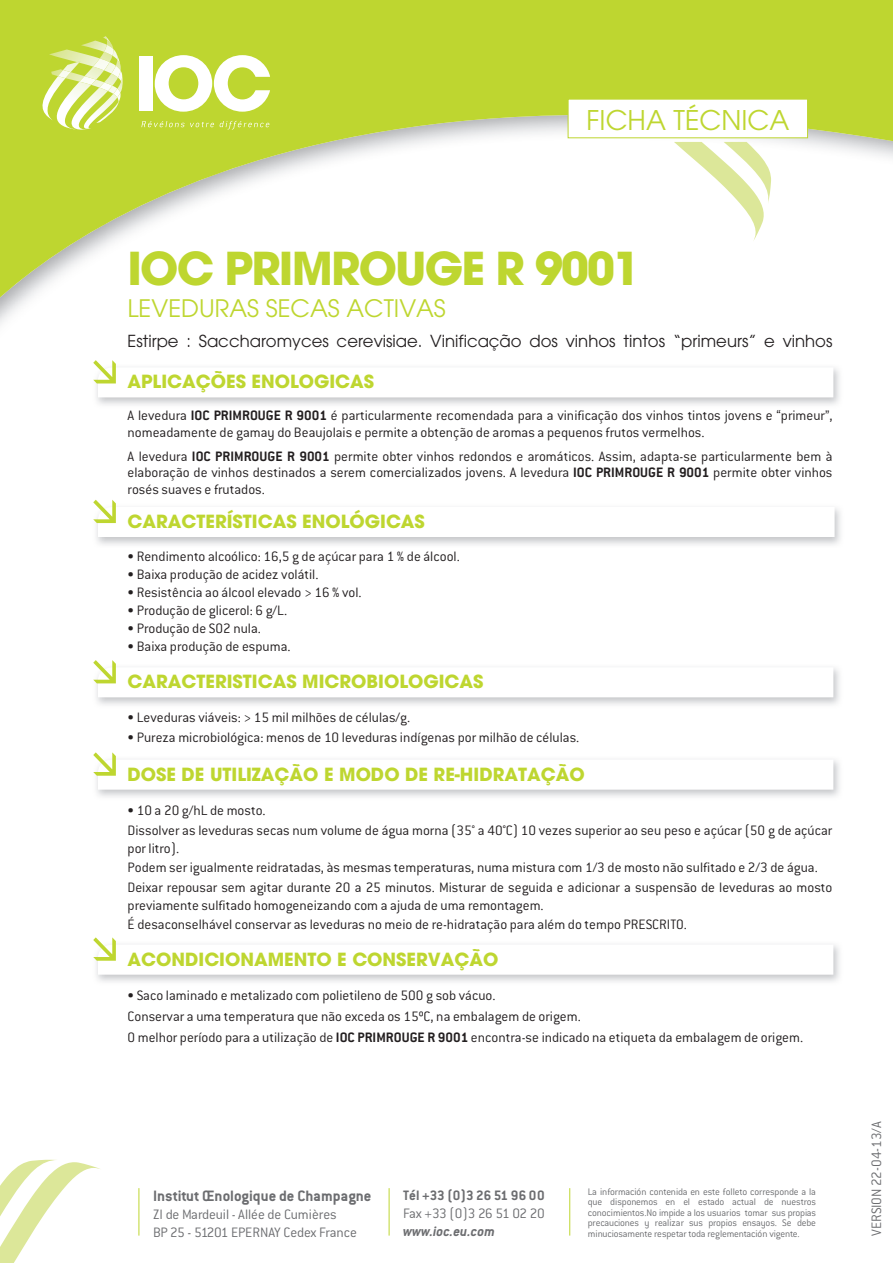
<style>
.page{position:relative;width:893px;height:1263px;background:#fff}
.page>*{position:absolute;margin:0;border:0;box-sizing:border-box;transform-origin:0 0}
.t1{font:700 45px "Avant Garde LT";letter-spacing:-.04em;color:#bed630}
.t2{font:27px "Avant Garde LT";color:#bed630}
.t3{font:24px "Avant Garde LT";color:#bed630}
.t4{font:700 18px "Avant Garde LT";color:#bed630}
.t5{font:16.5px "Avant Garde LT";color:#231f20}
.t6{font:700 16.5px "Conduit ITC";color:#6c6d70}
.t7{font:300 15px/19.5px "Conduit ITC";color:#231f20}
.t8{font:300 15px/18px "Conduit ITC";letter-spacing:-.01em;color:#6c6d70}
.t9{font:700 15px "Conduit ITC";color:#6c6d70}
.t10{font:300 15px "Conduit ITC";letter-spacing:-.03em;color:#6c6d70}
.t11{font:italic 700 15px "Conduit ITC";color:#6c6d70}
.t12{font:300 10.5px/10.5px "Conduit ITC";letter-spacing:-.015em;color:#6c6d70;text-align:justify}
.s1{font-weight:700}
</style>
<div class="page">
<svg style="left:0;top:0;width:893px;height:324px"></svg>
<svg style="left:0;top:1160px;width:100px;height:103px"></svg>
<svg style="left:567px;top:98px;width:241px;height:41px"></svg>
<hr style="left:139px;top:1188px;width:1px;height:47px;background:#bed630">
<hr style="left:389px;top:1188px;width:1px;height:47px;background:#bed630">
<hr style="left:569px;top:1188px;width:1px;height:47px;background:#bed630">
<img style="left:49px;top:49px;width:6px;height:13px">
<img style="left:121px;top:75px;width:2px;height:54px">
<img style="left:113px;top:105px;width:8px;height:25px">
<img style="left:55px;top:36px;width:58px;height:94px">
<img style="left:93px;top:58px;width:6px;height:12px">
<img style="left:79px;top:76px;width:17px;height:9px">
<svg style="left:99px;top:36px;width:23px;height:69px;background:#dbe893"></svg>
<img style="left:39px;top:62px;width:40px;height:59px">
<svg style="left:58px;top:70px;width:13px;height:8px"></svg>
<svg style="left:141px;top:121px;width:73px;height:6px"></svg>
<svg style="left:220px;top:121px;width:49px;height:8px"></svg>
<div style="left:139px;top:56px;width:14px;height:55px;background:#fff"></div>
<svg style="left:155px;top:55px;width:115px;height:57px"></svg>
<img style="left:674px;top:142px;width:92px;height:100px">
<img style="left:724px;top:142px;width:47px;height:62px">
<svg style="left:93px;top:360px;width:740px;height:37px"></svg>
<svg style="left:93px;top:500px;width:742px;height:37px"></svg>
<svg style="left:93px;top:752px;width:740px;height:38px"></svg>
<svg style="left:93px;top:937px;width:740px;height:38px"></svg>
<svg style="left:93px;top:660px;width:740px;height:37px"></svg>
<h2 class="t2" style="left:586px;top:104px;width:204px">FICHA TÉCNICA</h2>
<h1 class="t1" style="left:128px;top:239px;width:515px">IOC PRIMROUGE R 9001</h1>
<h3 class="t3" style="left:128px;top:294px;width:320px">LEVEDURAS SECAS ACTIVAS</h3>
<p class="t5" style="left:128px;top:331px;width:706px">Estirpe : Saccharomyces cerevisiae. Vinificação dos vinhos tintos “primeurs” e vinhos</p>
<p class="t4" style="left:128px;top:369px;width:248px">APLICAÇÕES ENOLOGICAS</p>
<p class="t7" style="left:128px;top:407px;width:706px;line-height:16.5px">A levedura <span class="s1">IOC PRIMROUGE R 9001</span> é particularmente recomendada para a vinificação dos vinhos tintos jovens e “primeur”, nomeadamente de gamay do Beaujolais e permite a obtenção de aromas a pequenos frutos vermelhos.</p>
<p class="t7" style="left:128px;top:448px;width:706px;line-height:16.5px;text-align:justify">A levedura <span class="s1">IOC PRIMROUGE R 9001</span> permite obter vinhos redondos e aromáticos. Assim, adapta-se particularmente bem à elaboração de vinhos destinados a serem comercializados jovens. A levedura <span class="s1">IOC PRIMROUGE R 9001</span> permite obter vinhos rosés suaves e frutados.</p>
<p class="t4" style="left:128px;top:510px;width:299px">CARACTERÍSTICAS ENOLÓGICAS</p>
<p class="t7" style="left:128px;top:546px;width:334px">• Rendimento alcoólico: 16,5 g de açúcar para 1 % de álcool.</p>
<p class="t7" style="left:128px;top:564px;width:192px">• Baixa produção de acidez volátil.</p>
<p class="t7" style="left:128px;top:582px;width:236px">• Resistência ao álcool elevado &gt; 16 % vol.</p>
<p class="t7" style="left:128px;top:600px;width:161px">• Produção de glicerol: 6 g/L.</p>
<p class="t7" style="left:128px;top:618px;width:135px">• Produção de SO2 nula.</p>
<p class="t7" style="left:128px;top:636px;width:165px">• Baixa produção de espuma.</p>
<p class="t4" style="left:128px;top:670px;width:357px">CARACTERISTICAS MICROBIOLOGICAS</p>
<p class="t7" style="left:128px;top:708px;width:284px">• Leveduras viáveis: &gt; 15 mil milhões de células/g.</p>
<p class="t7" style="left:128px;top:727px;width:453px">• Pureza microbiológica: menos de 10 leveduras indígenas por milhão de células.</p>
<p class="t4" style="left:128px;top:762px;width:459px">DOSE DE UTILIZAÇÃO E MODO DE RE-HIDRATAÇÃO</p>
<p class="t7" style="left:128px;top:801px;width:706px">• 10 a 20 g/hL de mosto.<br>Dissolver as leveduras secas num volume de água morna (35° a 40°C) 10 vezes superior ao seu peso e açúcar (50 g de açúcar</p>
<p class="t7" style="left:128px;top:838px;width:706px">por litro).<br>Podem ser igualmente reidratadas, às mesmas temperaturas, numa mistura com 1/3 de mosto não sulfitado e 2/3 de água.<br>Deixar repousar sem agitar durante 20 a 25 minutos. Misturar de seguida e adicionar a suspensão de leveduras ao mosto</p>
<p class="t7" style="left:128px;top:895px;width:561px">previamente sulfitado homogeneizando com a ajuda de uma remontagem.<br>É desaconselhável conservar as leveduras no meio de re-hidratação para além do tempo PRESCRITO.</p>
<p class="t4" style="left:128px;top:947px;width:372px">ACONDICIONAMENTO E CONSERVAÇÃO</p>
<p class="t7" style="left:128px;top:985px;width:677px;line-height:21px">• Saco laminado e metalizado com polietileno de 500 g sob vácuo.<br>Conservar a uma temperatura que não exceda os 15ºC, na embalagem de origem.<br>O melhor período para a utilização de <span class="s1">IOC PRIMROUGE R 9001</span> encontra-se indicado na etiqueta da embalagem de origem.</p>
<p class="t6" style="left:153px;top:1186px;width:220px">Institut Œnologique de Champagne</p>
<p class="t8" style="left:153px;top:1205px;width:205px">ZI de Mardeuil - Allée de Cumières<br>BP 25 - 51201 EPERNAY Cedex France</p>
<p class="t9" style="left:403px;top:1186px;width:143px">Tél +33 (0)3 26 51 96 00</p>
<p class="t10" style="left:403px;top:1205px;width:143px">Fax +33 (0)3 26 51 02 20</p>
<p class="t11" style="left:403px;top:1222px;width:93px">www.ioc.eu.com</p>
<p class="t12" style="left:588px;top:1186px;width:230px">La información contenida en este folleto corresponde a la que disponemos en el estado actual de nuestros conocimientos.No impide a los usuarios tomar sus propias precauciones y realizar sus propios ensayos. Se debe minuciosamente respetar toda reglementación vigente.</p>
<p class="t8" style="left:867px;top:1235px;width:116px;rotate:-90deg">VERSION 22-04-13/A</p>
</div>
